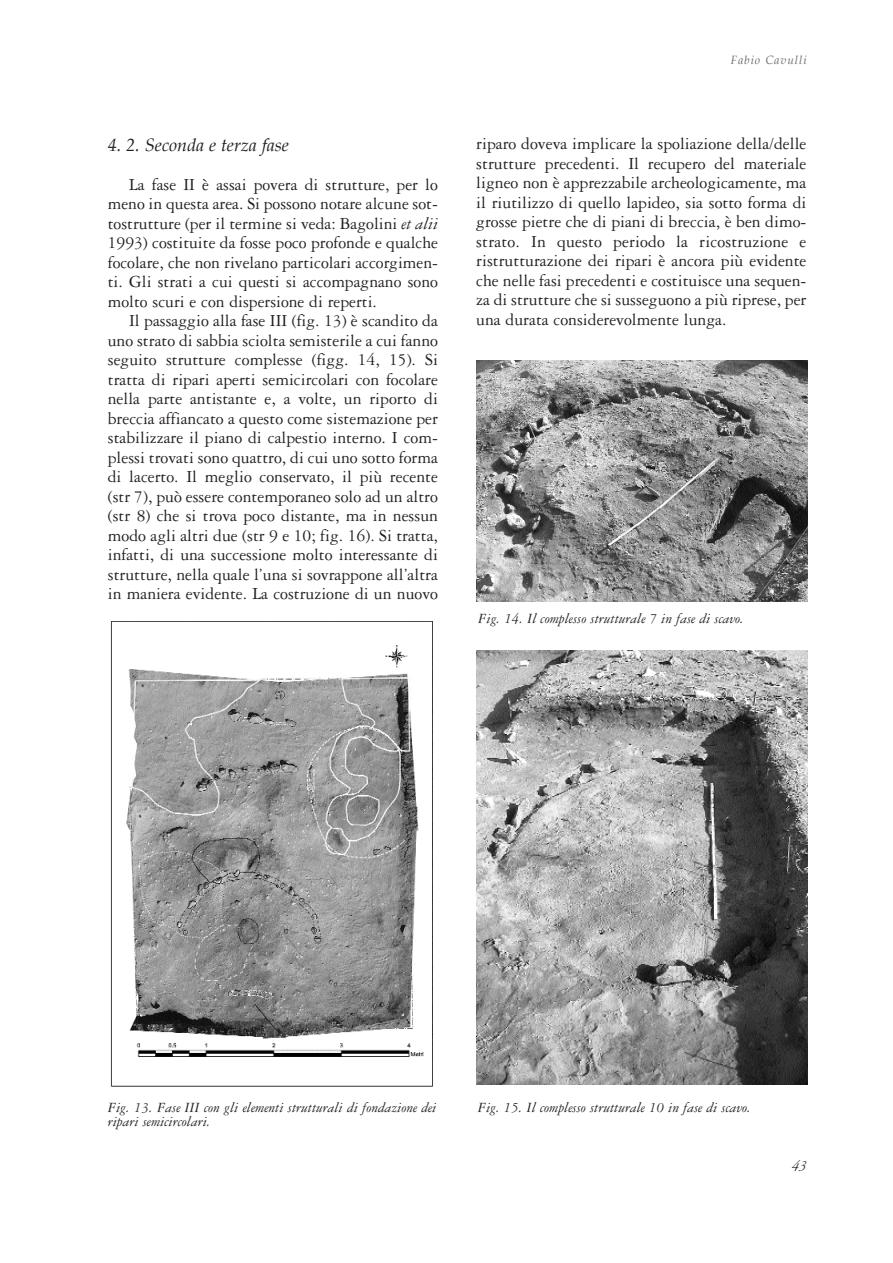
<style>
.page{position:relative;width:893px;height:1263px;background:#fff}
.page>*{position:absolute;margin:0;border:0;box-sizing:border-box;transform-origin:0 0}
.t1{font:18px/19.5px "Garamond Three";color:#231f20;text-align:justify}
.t2{font:italic 18px "Book Antiqua";color:#231f20}
.t3{font:italic 15px/14.2px "Garamond Three";color:#231f20}
.t4{font:italic 12px "Book Antiqua";letter-spacing:.075em;color:#6c6d70}
.s1{font-style:italic}
</style>
<div class="page">
<img style="left:110px;top:621px;width:323px;height:466px">
<img style="left:476px;top:360px;width:332px;height:242px">
<img style="left:477px;top:650px;width:330px;height:435px">
<p class="t2" style="left:108px;top:134px;width:183px">4. 2. Seconda e terza fase</p>
<p class="t1" style="left:108px;top:176px;width:332px;text-indent:21px">La fase II è assai povera di strutture, per lo meno in questa area. Si possono notare alcune sot&shy;tostrutture (per il termine si veda: Bagolini <span class="s1">et alii </span>1993) costituite da fosse poco profonde e qualche focolare, che non rivelano particolari accorgimen&shy;ti. Gli strati a cui questi si accompagnano sono molto scuri e con dispersione di reperti.</p>
<p class="t1" style="left:108px;top:313px;width:332px;text-indent:21px">Il passaggio alla fase III (fig. 13) è scandito da uno strato di sabbia sciolta semisterile a cui fanno seguito strutture complesse (figg. 14, 15). Si tratta di ripari aperti semicircolari con focolare nella parte antistante e, a volte, un riporto di breccia affiancato a questo come sistemazione per stabilizzare il piano di calpestio interno. I com&shy;plessi trovati sono quattro, di cui uno sotto forma di lacerto. Il meglio conservato, il più recente (str 7), può essere contemporaneo solo ad un altro (str 8) che si trova poco distante, ma in nessun modo agli altri due (str 9 e 10; fig. 16). Si tratta, infatti, di una successione molto interessante di strutture, nella quale l’una si sovrappone all’altra in maniera evidente. La costruzione di un nuovo</p>
<p class="t4" style="left:730px;top:53px;width:78px">Fabio Cavulli</p>
<p class="t1" style="left:476px;top:136px;width:332px">riparo doveva implicare la spoliazione della/delle strutture precedenti. Il recupero del materiale ligneo non è apprezzabile archeologicamente, ma il riutilizzo di quello lapideo, sia sotto forma di grosse pietre che di piani di breccia, è ben dimo&shy;strato. In questo periodo la ricostruzione e ristrutturazione dei ripari è ancora più evidente che nelle fasi precedenti e costituisce una sequen&shy;za di strutture che si susseguono a più riprese, per una durata considerevolmente lunga.</p>
<p class="t3" style="left:478px;top:612px;width:267px">Fig. 14. Il complesso strutturale 7 in fase di scavo.</p>
<p class="t3" style="left:108px;top:1102px;width:330px">Fig. 13. Fase III con gli elementi strutturali di fondazione dei ripari semicircolari.</p>
<p class="t3" style="left:478px;top:1102px;width:275px">Fig. 15. Il complesso strutturale 10 in fase di scavo.</p>
<p class="t3" style="left:791px;top:1160px;width:19px">43</p>
</div>
